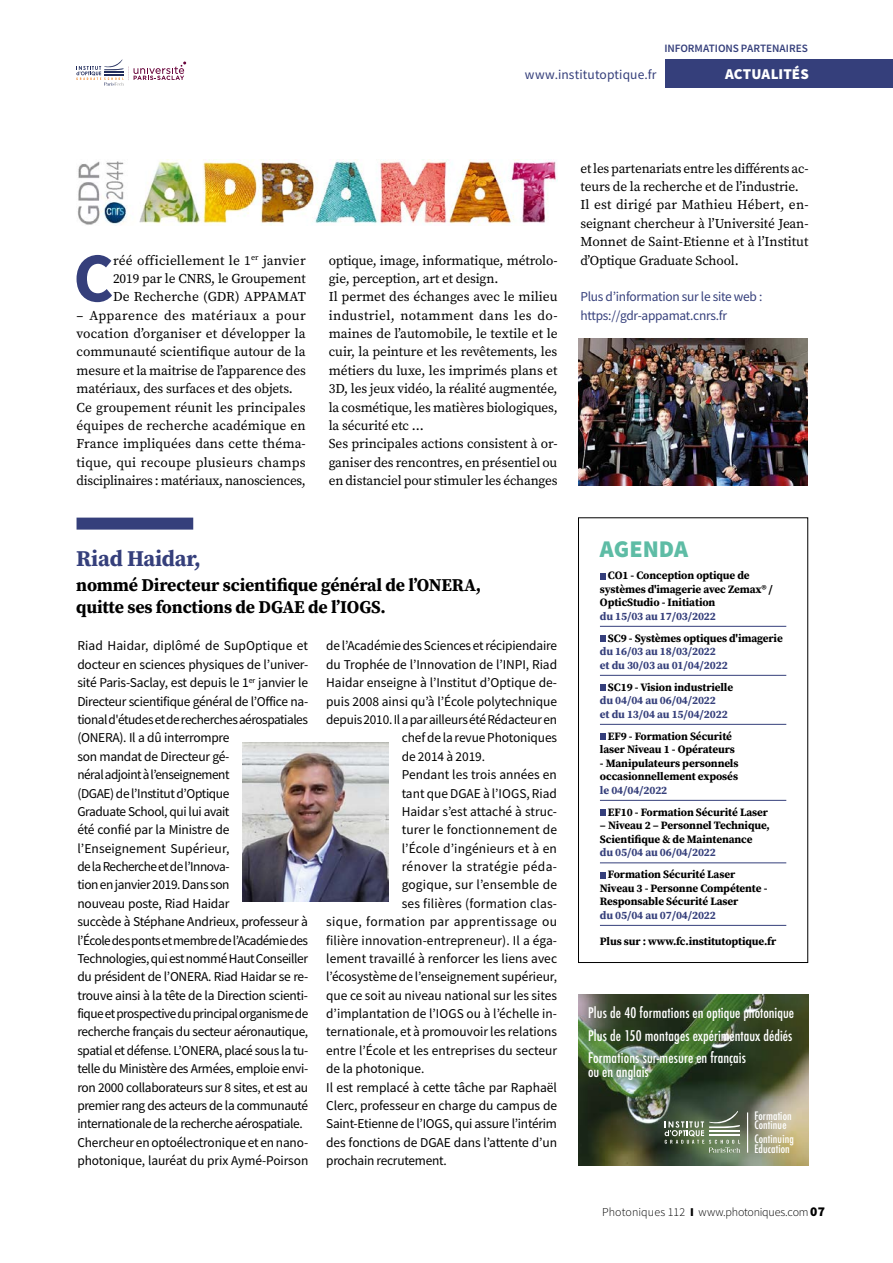
<style>
.page{position:relative;width:893px;height:1263px;background:#fff}
.page>*{position:absolute;margin:0;border:0;box-sizing:border-box;transform-origin:0 0}
.t1{font:700 69.9px "Source Sans Pro";color:#353f7b}
.t2{font:900 24px "Source Sans Pro";color:#5ebca5}
.t3{font:700 22.5px "Source Serif Pro";letter-spacing:-.01em;color:#353f7b}
.t4{font:700 18px/21.9px "Source Serif Pro";letter-spacing:-.01em;color:#000}
.t5{font:900 15px "Source Sans Pro";letter-spacing:.005em;color:#fff}
.t6{font:500 condensed 14.25px/22.5px "Futura";color:#fff}
.t7{font:13.5px/18.3px "Source Sans Pro";letter-spacing:-.015em;color:#000}
.t8{font:13.5px/18.3px "Source Serif Pro";letter-spacing:-.01em;color:#000}
.t9{font:13.5px "Source Sans Pro";letter-spacing:.005em;color:#000}
.t10{font:13.5px "Source Sans Pro";letter-spacing:.01em;color:#000}
.t11{font:13.5px/18.3px "Source Sans Pro";letter-spacing:-.02em;color:#353f7b}
.t12{font:13.5px "Source Sans Pro";letter-spacing:.025em;color:#000}
.t13{font:13.5px "Source Sans Pro";letter-spacing:.005em;color:#353f7b}
.t14{font:300 12px "Source Sans Pro";color:#000}
.t15{font:500 condensed 11.4px/8.9px "Futura";letter-spacing:.01em;color:#fff}
.t16{font:700 11.25px/13.5px "Source Serif Pro";letter-spacing:-.01em;color:#000}
.t17{font:700 11.25px/13.5px "Source Serif Pro";letter-spacing:-.01em;color:#353f7b}
.t18{font:600 11.25px "Source Sans Pro";color:#353f7b}
.s1{font-weight:900}
.s2{font-weight:900;font-size:13.5px}
</style>
<div class="page">
<div style="left:665px;top:59px;width:228px;height:29px;background:#353f7b"></div>
<svg style="left:76px;top:59px;width:110px;height:27px"></svg>
<img style="left:578px;top:994px;width:230px;height:171px">
<svg style="left:665px;top:1111px;width:75px;height:42px;background:#6d7d65"></svg>
<hr style="left:747px;top:1112px;width:1px;height:41px;background:#fff">
<hr style="left:600px;top:626px;width:186px;height:1px;background:#353f7b">
<hr style="left:600px;top:675px;width:186px;height:1px;background:#353f7b">
<hr style="left:600px;top:724px;width:186px;height:1px;background:#353f7b">
<hr style="left:600px;top:800px;width:186px;height:1px;background:#353f7b">
<hr style="left:600px;top:863px;width:186px;height:1px;background:#353f7b">
<hr style="left:600px;top:925px;width:186px;height:1px;background:#353f7b">
<svg style="left:600px;top:573px;width:6px;height:6px"></svg>
<svg style="left:600px;top:636px;width:6px;height:6px"></svg>
<svg style="left:600px;top:685px;width:6px;height:6px"></svg>
<svg style="left:600px;top:734px;width:6px;height:6px"></svg>
<svg style="left:600px;top:810px;width:6px;height:6px"></svg>
<svg style="left:600px;top:872px;width:6px;height:6px"></svg>
<div style="left:578px;top:518px;width:230px;height:445px;border:1px solid #000"></div>
<img style="left:578px;top:338px;width:229px;height:147px">
<img style="left:242px;top:742px;width:147px;height:159px">
<img style="left:77px;top:159px;width:480px;height:67px">
<div style="left:77px;top:518px;width:116px;height:12px;background:#353f7b"></div>
<p class="t18" style="left:664px;top:41px;width:145px">INFORMATIONS PARTENAIRES</p>
<p class="t13" style="left:525px;top:66px;width:133px">www.institutoptique.fr</p>
<p class="t5" style="left:725px;top:64px;width:85px">ACTUALITÉS</p>
<h1 class="t1" style="left:73px;top:231px;width:42px">C</h1>
<p class="t8" style="left:113px;top:251px;width:194px;text-align:justify">réé officiellement le 1<sup>er</sup> janvier 2019 par le CNRS, le Groupement De Recherche (GDR) APPAMAT</p>
<p class="t8" style="left:77px;top:306px;width:231px">– Apparence des matériaux a pour vocation d’organiser et développer la communauté scientifique autour de la mesure et la maitrise de l’apparence des matériaux, des surfaces et des objets.<br>Ce groupement réunit les principales équipes de recherche académique en France impliquées dans cette théma&shy;tique, qui recoupe plusieurs champs disciplinaires : matériaux, nanosciences,</p>
<p class="t8" style="left:329px;top:251px;width:230px">optique, image, informatique, métrolo&shy;gie, perception, art et design.<br>Il permet des échanges avec le milieu industriel, notamment dans les do&shy;maines de l’automobile, le textile et le cuir, la peinture et les revêtements, les métiers du luxe, les imprimés plans et 3D, les jeux vidéo, la réalité augmentée, la cosmétique, les matières biologiques, la sécurité etc …<br>Ses principales actions consistent à or&shy;ganiser des rencontres, en présentiel ou en distanciel pour stimuler les échanges</p>
<p class="t8" style="left:580px;top:159px;width:230px">et les partenariats entre les différents ac&shy;teurs de la recherche et de l’industrie.<br>Il est dirigé par Mathieu Hébert, en&shy;seignant chercheur à l’Université Jean-Monnet de Saint-Etienne et à l’Institut d’Optique Graduate School.</p>
<p class="t11" style="left:580px;top:288px;width:183px">Plus d’information sur le site web : https://gdr-appamat.cnrs.fr</p>
<h3 class="t3" style="left:76px;top:543px;width:126px">Riad Haidar,</h3>
<h3 class="t4" style="left:76px;top:574px;width:407px">nommé Directeur scientifique général de l’ONERA, quitte ses fonctions de DGAE de l’IOGS.</h3>
<p class="t7" style="left:77px;top:637px;width:232px">Riad Haidar, diplômé de SupOptique et docteur en sciences physiques de l’univer&shy;sité Paris-Saclay, est depuis le 1<sup>er</sup> janvier le Directeur scientifique général de l’Office na&shy;tional d'études et de recherches aérospatiales (ONERA). Il a dû interrompre<br>son mandat de Directeur gé-<br>néral adjoint à l’enseignement<br>(DGAE) de l’Institut d’Optique<br>Graduate School, qui lui avait<br>été confié par la Ministre de l’Enseignement Supérieur,<br>de la Recherche et de l’Innova-<br>tion en janvier 2019. Dans son<br>nouveau poste, Riad Haidar<br>succède à Stéphane Andrieux, professeur à l’École des ponts et membre de l’Académie des Technologies, qui est nommé Haut Conseiller du président de l’ONERA. Riad Haidar se re&shy;trouve ainsi à la tête de la Direction scienti&shy;fique et prospective du principal organisme de recherche français du secteur aéronautique, spatial et défense. L’ONERA, placé sous la tu&shy;telle du Ministère des Armées, emploie envi&shy;ron 2000 collaborateurs sur 8 sites, et est au premier rang des acteurs de la communauté internationale de la recherche aérospatiale.<br>Chercheur en optoélectronique et en nano&shy;photonique, lauréat du prix Aymé-Poirson</p>
<p class="t7" style="left:326px;top:637px;width:232px">de l’Académie des Sciences et récipiendaire</p>
<p class="t7" style="left:326px;top:655px;width:232px">du Trophée de l’Innovation de l’INPI, Riad</p>
<p class="t7" style="left:326px;top:673px;width:232px">Haidar enseigne à l’Institut d’Optique de-</p>
<p class="t7" style="left:326px;top:692px;width:232px">puis 2008 ainsi qu’à l’École polytechnique</p>
<p class="t7" style="left:326px;top:710px;width:232px">depuis 2010. Il a par ailleurs été Rédacteur en</p>
<p class="t7" style="left:402px;top:729px;width:157px">chef de la revue Photoniques</p>
<p class="t7" style="left:402px;top:747px;width:85px">de 2014 à 2019.</p>
<p class="t9" style="left:402px;top:766px;width:157px">Pendant les trois années en</p>
<p class="t7" style="left:402px;top:784px;width:157px">tant que DGAE à l’IOGS, Riad</p>
<p class="t9" style="left:402px;top:803px;width:157px">Haidar s’est attaché à struc-</p>
<p class="t10" style="left:402px;top:821px;width:157px">turer le fonctionnement de</p>
<p class="t10" style="left:402px;top:839px;width:157px">l’École d’ingénieurs et à en</p>
<p class="t12" style="left:402px;top:858px;width:157px">rénover la stratégie péda-</p>
<p class="t10" style="left:402px;top:876px;width:157px">gogique, sur l’ensemble de</p>
<p class="t10" style="left:402px;top:895px;width:157px">ses filières (formation clas-</p>
<p class="t12" style="left:326px;top:913px;width:232px">sique, formation par apprentissage ou</p>
<p class="t9" style="left:326px;top:931px;width:232px">filière innovation-entrepreneur). Il a éga-</p>
<p class="t9" style="left:326px;top:950px;width:232px">lement travaillé à renforcer les liens avec</p>
<p class="t7" style="left:326px;top:967px;width:232px">l’écosystème de l’enseignement supérieur,</p>
<p class="t7" style="left:326px;top:986px;width:232px">que ce soit au niveau national sur les sites</p>
<p class="t7" style="left:326px;top:1004px;width:232px">d’implantation de l’IOGS ou à l’échelle in-</p>
<p class="t7" style="left:326px;top:1023px;width:232px">ternationale, et à promouvoir les relations</p>
<p class="t9" style="left:326px;top:1042px;width:232px">entre l’École et les entreprises du secteur</p>
<p class="t7" style="left:326px;top:1059px;width:100px">de la photonique.</p>
<p class="t7" style="left:326px;top:1078px;width:232px">Il est remplacé à cette tâche par Raphaël</p>
<p class="t7" style="left:326px;top:1096px;width:232px">Clerc, professeur en charge du campus de</p>
<p class="t7" style="left:326px;top:1114px;width:232px">Saint-Etienne de l’IOGS, qui assure l’intérim</p>
<p class="t7" style="left:326px;top:1133px;width:232px">des fonctions de DGAE dans l’attente d’un</p>
<p class="t7" style="left:326px;top:1151px;width:122px">prochain recrutement.</p>
<h2 class="t2" style="left:600px;top:533px;width:90px">AGENDA</h2>
<p class="t16" style="left:600px;top:568px;width:174px;text-indent:8px">CO1 - Conception optique de systèmes d'imagerie avec Zemax® /<br>OpticStudio - Initiation</p>
<p class="t17" style="left:600px;top:609px;width:117px">du 15/03 au 17/03/2022</p>
<p class="t16" style="left:608px;top:631px;width:176px">SC9 - Systèmes optiques d'imagerie</p>
<p class="t17" style="left:600px;top:644px;width:129px">du 16/03 au 18/03/2022 et du 30/03 au 01/04/2022</p>
<p class="t16" style="left:608px;top:680px;width:127px">SC19 - Vision industrielle</p>
<p class="t17" style="left:600px;top:693px;width:129px">du 04/04 au 06/04/2022 et du 13/04 au 15/04/2022</p>
<p class="t16" style="left:600px;top:729px;width:136px;text-align:center">EF9 - Formation Sécurité laser Niveau 1 - Opérateurs</p>
<p class="t16" style="left:600px;top:756px;width:140px">- Manipulateurs personnels occasionnellement exposés</p>
<p class="t17" style="left:600px;top:783px;width:69px">le 04/04/2022</p>
<p class="t16" style="left:608px;top:805px;width:162px">EF10 - Formation Sécurité Laser</p>
<p class="t16" style="left:600px;top:818px;width:171px">– Niveau 2 – Personnel Technique,<br>Scientifique &amp; de Maintenance</p>
<p class="t17" style="left:600px;top:845px;width:117px">du 05/04 au 06/04/2022</p>
<p class="t16" style="left:600px;top:867px;width:169px;text-indent:8px">Formation Sécurité Laser<br>Niveau 3 - Personne Compétente -<br>Responsable Sécurité Laser</p>
<p class="t17" style="left:600px;top:908px;width:117px">du 05/04 au 07/04/2022</p>
<p class="t16" style="left:600px;top:935px;width:178px">Plus sur : www.fc.institutoptique.fr</p>
<p class="t6" style="left:588px;top:1001px;width:208px">Plus de 40 formations en optique photonique<br>Plus de 150 montages expérimentaux dédiés<br>Formations sur-mesure en français</p>
<p class="t6" style="left:588px;top:1060px;width:62px">ou en anglais</p>
<p class="t15" style="left:754px;top:1111px;width:39px">Formation<br>Continue</p>
<p class="t15" style="left:754px;top:1133px;width:41px;line-height:10.1px">Continuing<br>Education</p>
<p class="t14" style="left:602px;top:1205px;width:224px">Photoniques 112 <span class="s1">I</span> www.photoniques.com <span class="s2">07</span></p>
</div>
